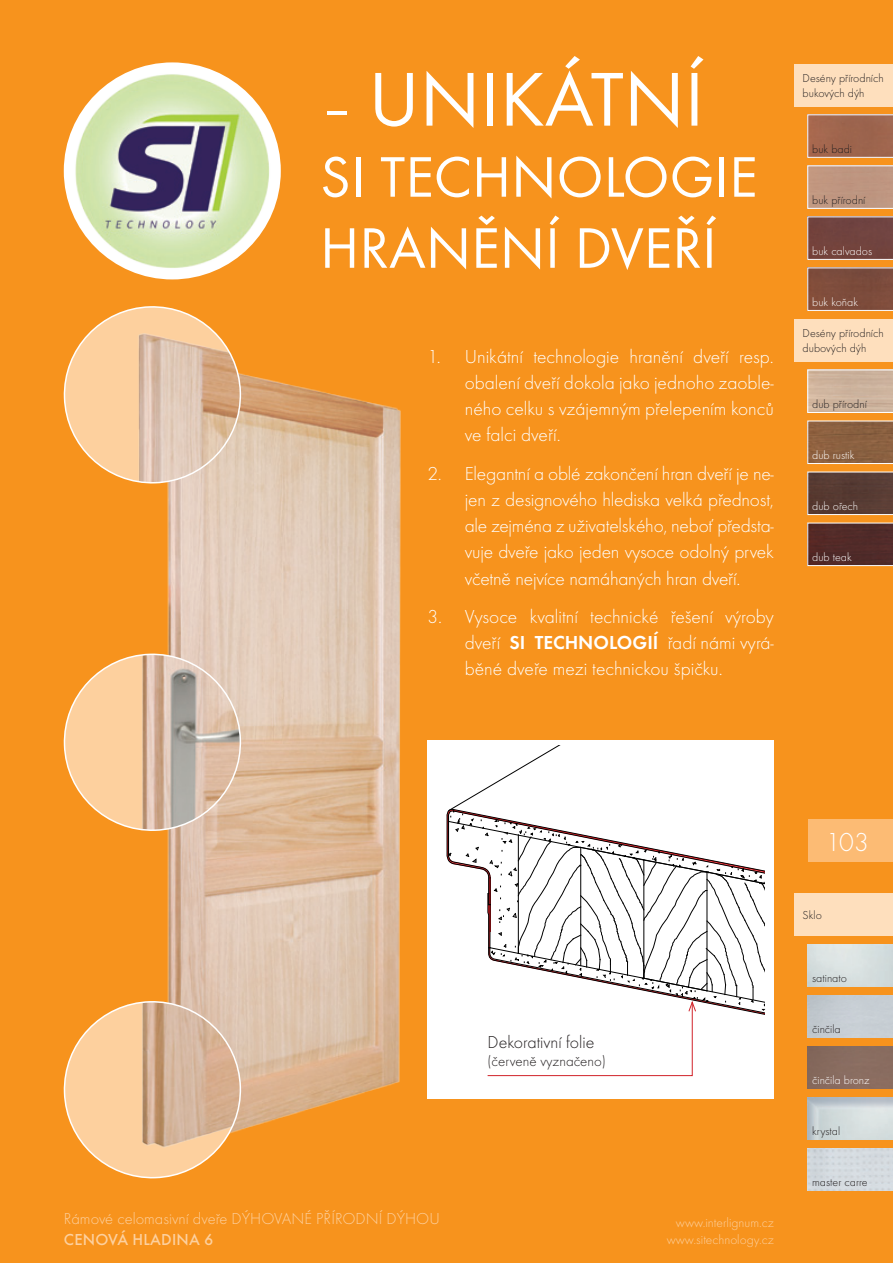
<style>
.page{position:relative;width:893px;height:1263px;background:#f7931d}
.page>*{position:absolute;margin:0;border:0;box-sizing:border-box;transform-origin:0 0}
.t1{font:78.9px "Futura TOT";color:#fff}
.t2{font:59.25px "Futura TOT";color:#fff}
.t3{font:27px "Futura TOT Ligh";color:#fff}
.t4{font:19.5px/26.1px "Futura TOT Ligh";color:#fff;text-align:justify}
.t5{font:18px "Futura TOT Ligh";color:#231f20}
.t6{font:16.5px "Futura TOT Ligh";color:#fdd09e}
.t7{font:500 16.5px "Futura TOT";letter-spacing:.015em;color:#fdd09e}
.t8{font:15px "Futura TOT Ligh";color:#231f20}
.t9{font:13.5px "Futura TOT Ligh";color:#fdd09e}
.t10{font:12px "Futura TOT Ligh";color:#231f20}
.t11{font:12px "Futura TOT Ligh";color:#fff}
.s1{font-size:59.25px}
.s2{font-family:"Futura TOT";font-weight:600}
</style>
<div class="page">
<div style="left:427px;top:740px;width:347px;height:359px;background:#fff"></div>
<div style="left:808px;top:819px;width:85px;height:43px;background:#fcbb74"></div>
<svg style="left:807px;top:115px;width:86px;height:43px;background:#a36b55"></svg>
<svg style="left:807px;top:370px;width:86px;height:43px;background:#cfb6a1"></svg>
<svg style="left:807px;top:166px;width:86px;height:43px;background:#c19a85"></svg>
<svg style="left:807px;top:421px;width:86px;height:43px;background:#906748"></svg>
<svg style="left:807px;top:217px;width:86px;height:43px;background:#774b46"></svg>
<svg style="left:807px;top:472px;width:86px;height:43px;background:#5e433c"></svg>
<svg style="left:807px;top:268px;width:86px;height:43px;background:#825344"></svg>
<svg style="left:807px;top:523px;width:86px;height:43px;background:#593331"></svg>
<div style="left:794px;top:64px;width:99px;height:42px;background:#fedfbd"></div>
<div style="left:794px;top:319px;width:99px;height:42px;background:#fedfbd"></div>
<img style="left:808px;top:1097px;width:85px;height:43px">
<img style="left:808px;top:1148px;width:85px;height:43px">
<img style="left:808px;top:944px;width:85px;height:42px">
<img style="left:808px;top:995px;width:85px;height:42px">
<div style="left:808px;top:1046px;width:85px;height:43px;background:#896c60"></div>
<div style="left:794px;top:893px;width:99px;height:42px;background:#fedfbd"></div>
<svg style="left:448px;top:746px;width:317px;height:330px"></svg>
<div style="left:66px;top:65px;width:212px;height:212px;background:#fff;border-radius:50%"></div>
<img style="left:69px;top:67px;width:207px;height:208px;border-radius:104px">
<div style="left:64px;top:62px;width:217px;height:217px;border:5px solid #fff;border-radius:50%"></div>
<img style="left:167px;top:373px;width:234px;height:757px">
<svg style="left:63px;top:306px;width:179px;height:178px"></svg>
<svg style="left:63px;top:653px;width:179px;height:179px;background:#e3bc96"></svg>
<svg style="left:63px;top:1000px;width:179px;height:179px"></svg>
<p class="t1" style="left:320px;top:52px;width:386px"><span class="s1">–</span> UNIKÁTNÍ</p>
<p class="t2" style="left:320px;top:142px;width:439px">SI TECHNOLOGIE</p>
<p class="t2" style="left:320px;top:213px;width:398px">HRANĚNÍ DVEŘÍ</p>
<p class="t4" style="left:465px;top:344px;width:311px;text-indent:-37px">1. Unikátní technologie hranění dveří resp. obalení dveří dokola jako jednoho zaoble&shy;ného celku s vzájemným přelepením konců ve falci dveří.</p>
<p class="t4" style="left:465px;top:461px;width:311px;text-indent:-37px">2. Elegantní a oblé zakončení hran dveří je ne&shy;jen z designového hlediska velká přednost, ale zejména z uživatelského, neboť předsta&shy;vuje dveře jako jeden vysoce odolný prvek včetně nejvíce namáhaných hran dveří.</p>
<p class="t4" style="left:465px;top:604px;width:311px;text-indent:-37px">3. Vysoce kvalitní technické řešení výroby dveří <span class="s2">SI TECHNOLOGIÍ</span> řadí námi vyrá&shy;běné dveře mezi technickou špičku.</p>
<p class="t10" style="left:803px;top:71px;width:83px">Desény přírodních</p>
<p class="t10" style="left:803px;top:86px;width:63px">bukových dýh</p>
<p class="t10" style="left:812px;top:142px;width:41px">buk badi</p>
<p class="t10" style="left:812px;top:193px;width:55px">buk přírodní</p>
<p class="t11" style="left:812px;top:244px;width:62px">buk calvados</p>
<p class="t11" style="left:812px;top:295px;width:47px">buk koňak</p>
<p class="t10" style="left:803px;top:327px;width:83px">Desény přírodních</p>
<p class="t10" style="left:803px;top:341px;width:65px">dubových dýh</p>
<p class="t10" style="left:812px;top:397px;width:56px">dub přírodní</p>
<p class="t11" style="left:812px;top:448px;width:44px">dub rustik</p>
<p class="t11" style="left:812px;top:499px;width:47px">dub ořech</p>
<p class="t11" style="left:812px;top:550px;width:41px">dub teak</p>
<p class="t5" style="left:488px;top:1032px;width:108px">Dekorativní folie</p>
<p class="t8" style="left:488px;top:1052px;width:120px">(červeně vyznačeno)</p>
<p class="t6" style="left:64px;top:1209px;width:378px">Rámové celomasivní dveře DÝHOVANÉ PŘÍRODNÍ DÝHOU</p>
<p class="t9" style="left:676px;top:1215px;width:99px">www.interlignum.cz</p>
<p class="t7" style="left:64px;top:1230px;width:151px">CENOVÁ HLADINA 6</p>
<p class="t9" style="left:667px;top:1232px;width:109px">www.sitechnology.cz</p>
<p class="t3" style="left:826px;top:826px;width:45px">103</p>
<p class="t10" style="left:803px;top:908px;width:21px">Sklo</p>
<p class="t10" style="left:812px;top:971px;width:36px">satinato</p>
<p class="t10" style="left:812px;top:1022px;width:30px">činčila</p>
<p class="t11" style="left:812px;top:1073px;width:59px">činčila bronz</p>
<p class="t10" style="left:812px;top:1125px;width:30px">krystal</p>
<p class="t10" style="left:812px;top:1176px;width:57px">master carre</p>
</div>
